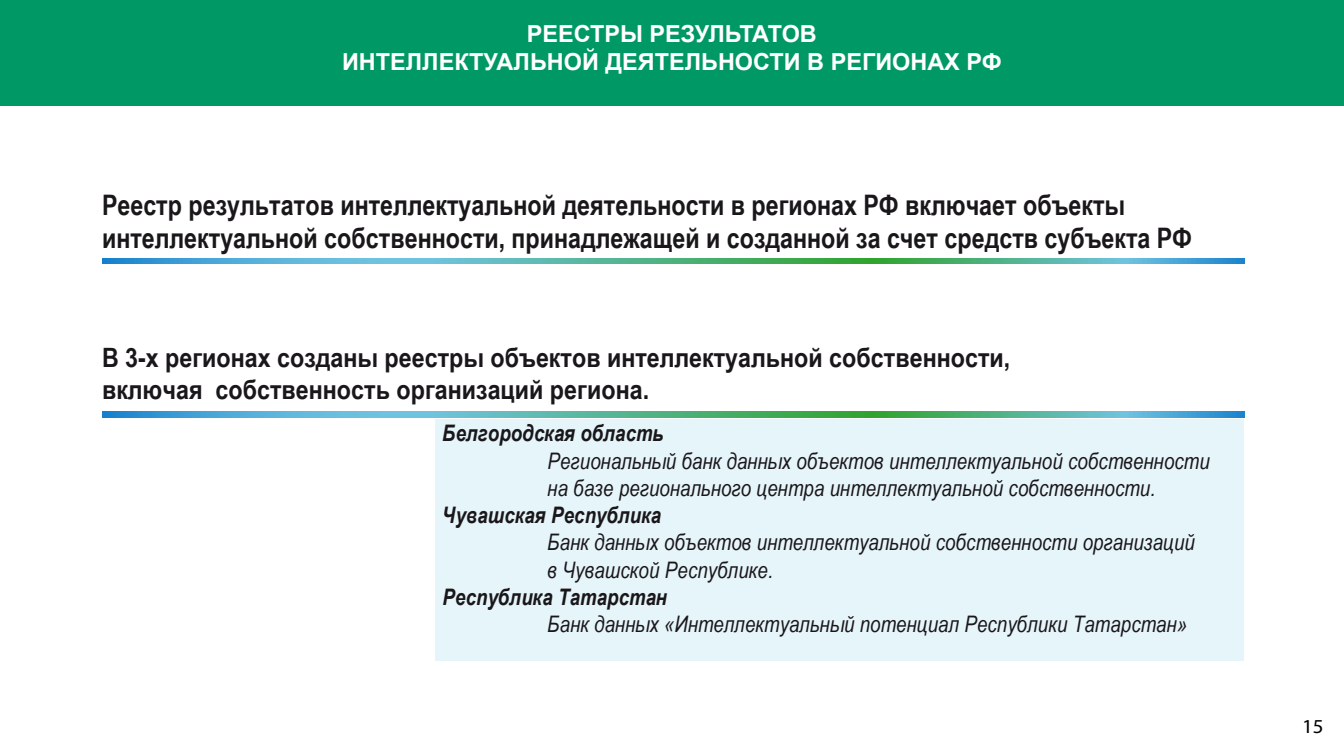
<style>
.page{position:relative;width:1344px;height:756px;background:#fff}
.page>*{position:absolute;margin:0;border:0;box-sizing:border-box;transform-origin:0 0}
.t1{font:700 28.24px/33.9px "Arial Narrow";color:#1a171b}
.t2{font:700 26.63px/32px "Arial Narrow";color:#1a171b;scale:1.06 1}
.t3{font:700 23.45px/28.1px "Arial";color:#fff;text-align:center}
.t4{font:italic 22.75px/27.3px "Arial Narrow";letter-spacing:.005em;color:#1a171b}
.t5{font:italic 700 22.75px "Arial Narrow";letter-spacing:.005em;color:#1a171b}
.t6{font:19.81px "Myriad Pro";color:#000;scale:1.06 1}
</style>
<div class="page">
<div style="left:435px;top:419px;width:809px;height:242px;background:#e6f5fa"></div>
<svg style="left:102px;top:411px;width:1142px;height:6px;background:#4fafa6"></svg>
<svg style="left:102px;top:258px;width:1142px;height:6px;background:#4fafa6"></svg>
<div style="left:0;top:0;width:1344px;height:106px;background:#096"></div>
<p class="t3" style="left:342px;top:20px;width:661px">РЕЕСТРЫ РЕЗУЛЬТАТОВ<br>ИНТЕЛЛЕКТУАЛЬНОЙ ДЕЯТЕЛЬНОСТИ В РЕГИОНАХ РФ</p>
<p class="t1" style="left:102px;top:186px;width:1091px">Реестр результатов интеллектуальной деятельности в регионах РФ включает объекты интеллектуальной собственности, принадлежащей и созданной за счет средств субъекта РФ</p>
<p class="t2" style="left:102px;top:340px;width:858px">В 3-х регионах созданы реестры объектов интеллектуальной собственности, включая собственность организаций региона.</p>
<p class="t5" style="left:443px;top:416px;width:223px">Белгородская область</p>
<p class="t4" style="left:548px;top:446px;width:664px">Региональный банк данных объектов интеллектуальной собственности на базе регионального центра интеллектуальной собственности.</p>
<p class="t5" style="left:443px;top:498px;width:220px">Чувашская Республика</p>
<p class="t4" style="left:548px;top:528px;width:649px">Банк данных объектов интеллектуальной собственности организаций в Чувашской Республике.</p>
<p class="t5" style="left:443px;top:580px;width:226px">Республика Татарстан</p>
<p class="t4" style="left:548px;top:610px;width:641px">Банк данных «Интеллектуальный потенциал Республики Татарстан»</p>
<p class="t6" style="left:1302px;top:714px;width:22px">15</p>
</div>
